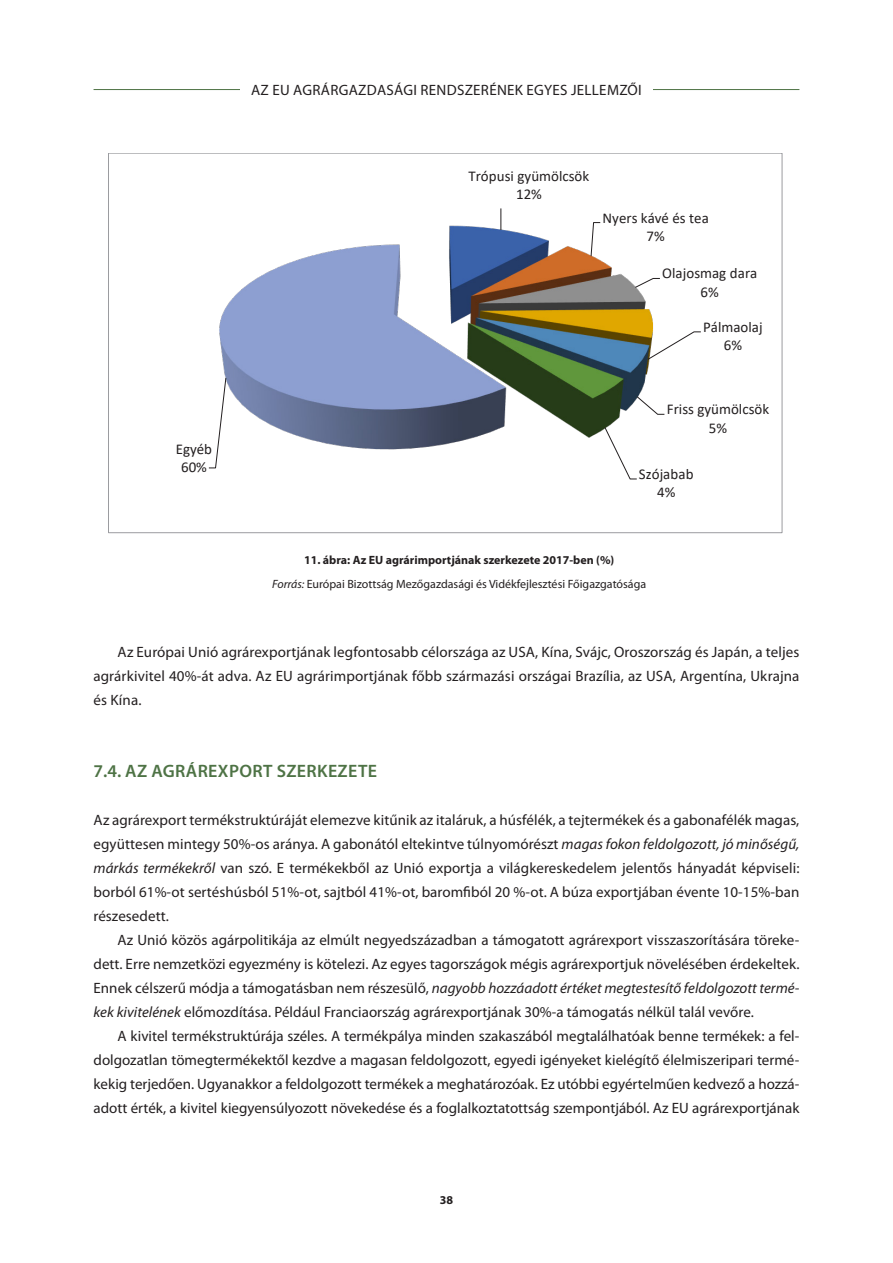
<style>
.page{position:relative;width:893px;height:1263px;background:#fff}
.page>*{position:absolute;margin:0;border:0;box-sizing:border-box;transform-origin:0 0}
._2_cím{font:600 18px "Myriad Pro";letter-spacing:.02em;color:#4e7345}
.kenyér{font:15px/24px "Myriad Pro";color:#231f20;text-align:justify}
.első_bekezdés{font:15px/24px "Myriad Pro";letter-spacing:.005em;color:#231f20;text-align:justify}
.t1{font:15px/18.3px "Calibri";color:#231f20;text-align:center}
.forrás_képalá{font:12px "Myriad Pro";color:#231f20}
.forrás_képalá-2{font:700 12px "Myriad Pro";color:#231f20}
.s1{font-style:italic}
</style>
<div class="page">
<hr style="left:94px;top:89px;width:705px;height:1px;background:#4e7345">
<div style="left:240px;top:75px;width:413px;height:29px;background:#fff"></div>
<img style="left:219px;top:222px;width:434px;height:228px">
<svg style="left:500px;top:208px;width:1px;height:22px"></svg>
<svg style="left:590px;top:222px;width:11px;height:35px"></svg>
<svg style="left:634px;top:278px;width:26px;height:10px"></svg>
<svg style="left:647px;top:331px;width:54px;height:29px"></svg>
<svg style="left:636px;top:396px;width:29px;height:19px"></svg>
<svg style="left:604px;top:427px;width:33px;height:53px"></svg>
<svg style="left:208px;top:377px;width:19px;height:92px"></svg>
<p class="első_bekezdés" style="left:251px;top:78px;width:392px">AZ EU AGRÁRGAZDASÁGI RENDSZERÉNEK EGYES JELLEMZŐI</p>
<p class="t1" style="left:176px;top:439px;width:38px">Egyéb<br>60%</p>
<p class="t1" style="left:469px;top:166px;width:122px">Trópusi gyümölcsök<br>12%</p>
<p class="t1" style="left:602px;top:208px;width:108px">Nyers kávé és tea<br>7%</p>
<p class="t1" style="left:662px;top:264px;width:97px">Olajosmag dara<br>6%</p>
<p class="t1" style="left:703px;top:317px;width:61px">Pálmaolaj<br>6%</p>
<p class="t1" style="left:667px;top:400px;width:104px">Friss gyümölcsök<br>5%</p>
<p class="t1" style="left:639px;top:464px;width:56px">Szójabab<br>4%</p>
<p class="forrás_képalá-2" style="left:304px;top:552px;width:312px">11. ábra: Az EU agrárimportjának szerkezete 2017-ben (%)</p>
<p class="forrás_képalá" style="left:272px;top:577px;width:375px"><span class="s1">Forrás:</span> Európai Bizottság Mezőgazdasági és Vidékfejlesztési Főigazgatósága</p>
<p class="kenyér" style="left:94px;top:640px;width:707px;text-indent:24px">Az Európai Unió agrárexportjának legfontosabb célországa az USA, Kína, Svájc, Oroszország és Japán, a teljes agrárkivitel 40%-át adva. Az EU agrárimportjának főbb származási országai Brazília, az USA, Argentína, Ukrajna és Kína.</p>
<p class="_2_cím" style="left:94px;top:760px;width:285px">7.4. AZ AGRÁREXPORT SZERKEZETE</p>
<p class="első_bekezdés" style="left:94px;top:808px;width:707px">Az agrárexport termékstruktúráját elemezve kitűnik az italáruk, a húsfélék, a tejtermékek és a gabonafélék magas, együttesen mintegy 50%-os aránya. A gabonától eltekintve túlnyomórészt <span class="s1">magas fokon feldolgozott, jó minőségű, márkás termékekről</span> van szó. E termékekből az Unió exportja a világkereskedelem jelentős hányadát képviseli: borból 61%-ot sertéshúsból 51%-ot, sajtból 41%-ot, baromfiból 20 %-ot. A búza exportjában évente 10-15%-ban részesedett.</p>
<p class="kenyér" style="left:94px;top:928px;width:707px;text-indent:24px">Az Unió közös agárpolitikája az elmúlt negyedszázadban a támogatott agrárexport visszaszorítására töreke&shy;dett. Erre nemzetközi egyezmény is kötelezi. Az egyes tagországok mégis agrárexportjuk növelésében érdekeltek.<br>Ennek célszerű módja a támogatásban nem részesülő, <span class="s1">nagyobb hozzáadott értéket megtestesítő feldolgozott termé&shy;kek kivitelének</span> előmozdítása. Például Franciaország agrárexportjának 30%-a támogatás nélkül talál vevőre.</p>
<p class="kenyér" style="left:94px;top:1024px;width:707px;text-indent:24px">A kivitel termékstruktúrája széles. A termékpálya minden szakaszából megtalálhatóak benne termékek: a fel&shy;dolgozatlan tömegtermékektől kezdve a magasan feldolgozott, egyedi igényeket kielégítő élelmiszeripari termé&shy;kekig terjedően. Ugyanakkor a feldolgozott termékek a meghatározóak. Ez utóbbi egyértelműen kedvező a hozzá&shy;adott érték, a kivitel kiegyensúlyozott növekedése és a foglalkoztatottság szempontjából. Az EU agrárexportjának</p>
<p class="forrás_képalá-2" style="left:440px;top:1192px;width:15px">38</p>
</div>
